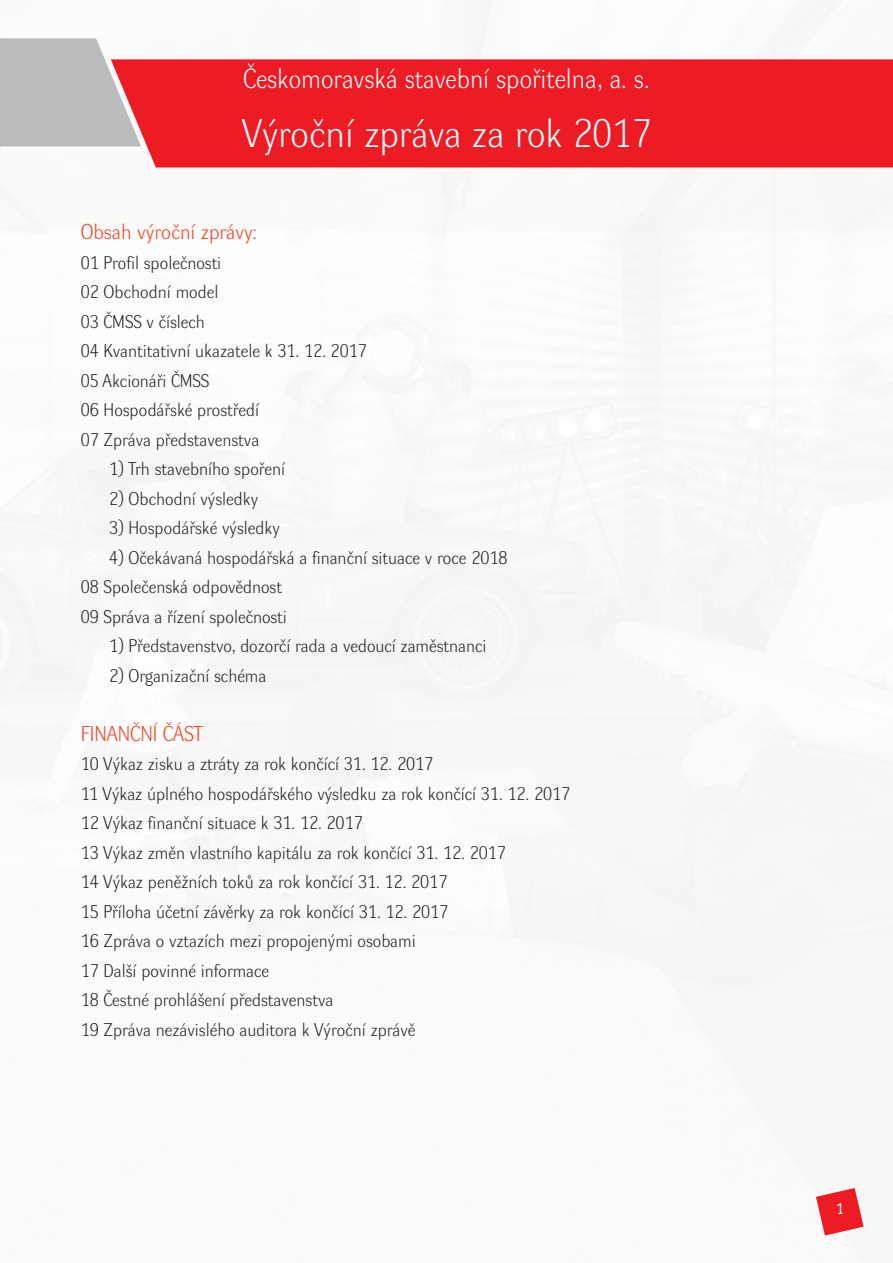
<style>
.page{position:relative;width:893px;height:1263px;background:#fff}
.page>*{position:absolute;margin:0;border:0;box-sizing:border-box;transform-origin:0 0}
.t1{font:39px "Dyna Grotesk LCE";color:#fff}
.t2{font:27px "Dyna Grotesk LCE";color:#fff}
.t3{font:21px "Dyna Grotesk LCE";color:#ef4025}
.t4{font:18px/29.5px "Dyna Grotesk LCE";color:#231f20}
.t5{font:15px "Dyna Grotesk LCE";color:#fff}
</style>
<div class="page">
<svg style="left:816px;top:1188px;width:48px;height:47px"></svg>
<div style="left:111px;top:59px;width:781px;height:108px;background:#ed1c24"></div>
<img style="left:0;top:38px;width:141px;height:108px">
<h2 class="t2" style="left:243px;top:68px;width:408px">Českomoravská stavební spořitelna, a. s.</h2>
<h1 class="t1" style="left:242px;top:118px;width:411px">Výroční zpráva za rok 2017</h1>
<p class="t3" style="left:81px;top:224px;width:178px">Obsah výroční zprávy:</p>
<p class="t4" style="left:81px;top:249px;width:287px">01 Profil společnosti<br>02 Obchodní model<br>03 ČMSS v číslech<br>04 Kvantitativní ukazatele k 31. 12. 2017<br>05 Akcionáři ČMSS<br>06 Hospodářské prostředí<br>07 Zpráva představenstva</p>
<p class="t4" style="left:109px;top:456px;width:177px">1) Trh stavebního spoření</p>
<p class="t4" style="left:109px;top:485px;width:150px">2) Obchodní výsledky</p>
<p class="t4" style="left:109px;top:515px;width:172px">3) Hospodářské výsledky</p>
<p class="t4" style="left:81px;top:544px;width:428px;text-indent:29px">4) Očekávaná hospodářská a finanční situace v roce 2018<br>08 Společenská odpovědnost<br>09 Správa a řízení společnosti</p>
<p class="t4" style="left:109px;top:633px;width:379px">1) Představenstvo, dozorčí rada a vedoucí zaměstnanci</p>
<p class="t4" style="left:109px;top:662px;width:159px">2) Organizační schéma</p>
<p class="t3" style="left:81px;top:725px;width:124px">FINANČNÍ ČÁST</p>
<p class="t4" style="left:81px;top:751px;width:491px">10 Výkaz zisku a ztráty za rok končící 31. 12. 2017<br>11 Výkaz úplného hospodářského výsledku za rok končící 31. 12. 2017<br>12 Výkaz finanční situace k 31. 12. 2017<br>13 Výkaz změn vlastního kapitálu za rok končící 31. 12. 2017<br>14 Výkaz peněžních toků za rok končící 31. 12. 2017<br>15 Příloha účetní závěrky za rok končící 31. 12. 2017<br>16 Zpráva o vztazích mezi propojenými osobami<br>17 Další povinné informace<br>18 Čestné prohlášení představenstva<br>19 Zpráva nezávislého auditora k Výroční zprávě</p>
<p class="t5" style="left:836px;top:1203px;width:9px">1</p>
</div>
